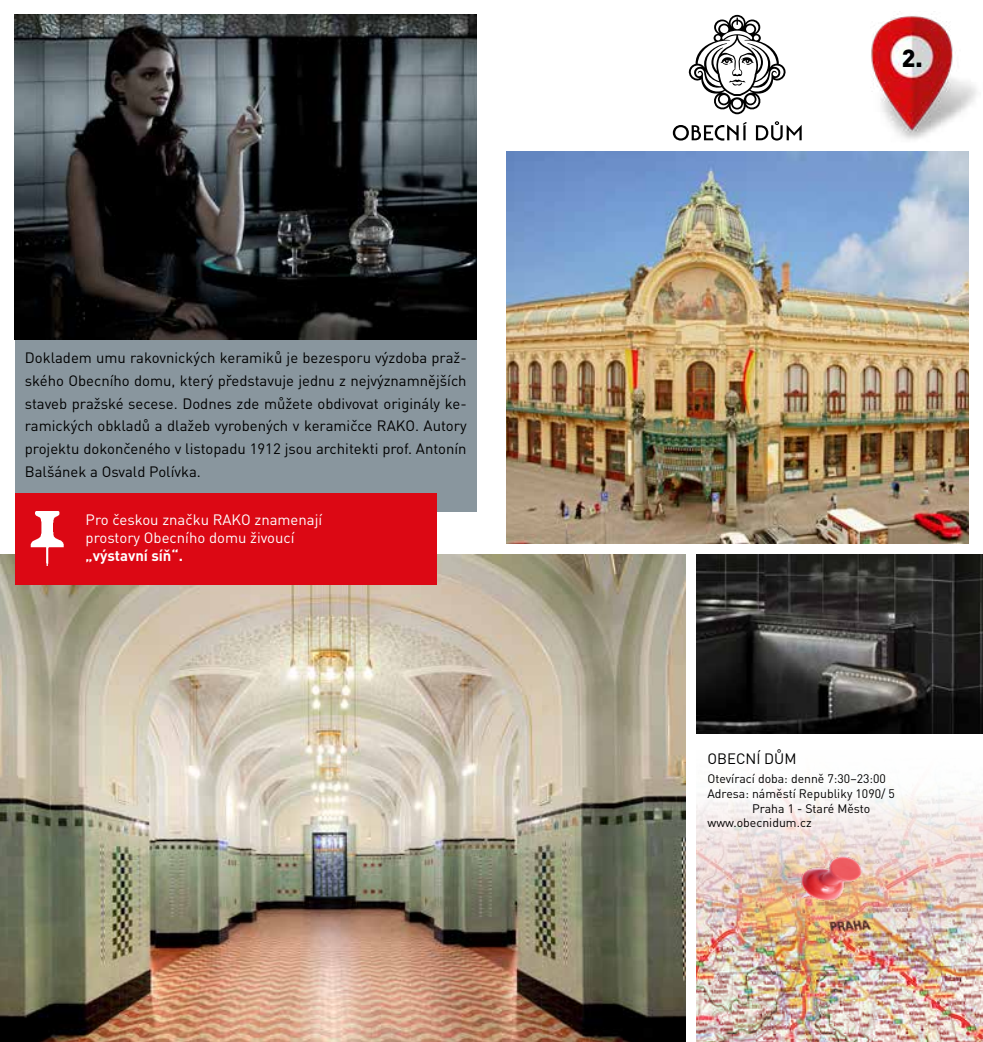
<style>
.page{position:relative;width:983px;height:1042px;background:#fff}
.page>*{position:absolute;margin:0;border:0;box-sizing:border-box;transform-origin:0 0}
.t1{font:900 24.5px "DIN Pro";color:#000}
.t2{font:14.88px/22.8px "DIN Pro";color:#000;text-align:justify}
.t3{font:14.88px/17.8px "DIN Pro";color:#fff}
.t4{font:700 14.88px "DIN Pro";color:#fff}
.t5{font:12.25px "DIN Pro";color:#000}
</style>
<div class="page">
<div style="left:15px;top:311px;width:461px;height:201px;background:#89969e"></div>
<img style="left:15px;top:15px;width:461px;height:325px">
<img style="left:506px;top:151px;width:461px;height:392px">
<img style="left:696px;top:554px;width:286px;height:179px">
<img style="left:0;top:554px;width:685px;height:488px">
<img style="left:871px;top:11px;width:106px;height:129px">
<svg style="left:672px;top:121px;width:129px;height:20px"></svg>
<svg style="left:688px;top:15px;width:98px;height:99px"></svg>
<div style="left:15px;top:493px;width:422px;height:91px;background:#dc0814"></div>
<img style="left:30px;top:512px;width:34px;height:54px">
<img style="left:696px;top:792px;width:286px;height:250px">
<p class="t2" style="left:25px;top:346px;width:443px">Dokladem umu rakovnických keramiků je bezesporu výzdoba praž&shy;ského Obecního domu, který představuje jednu z nejvýznamnějších staveb pražské secese. Dodnes zde můžete obdivovat originály ke&shy;ramických obkladů a dlažeb vyrobených v keramičce RAKO. Autory projektu dokončeného v listopadu 1912 jsou architekti prof. Antonín Balšánek a Osvald Polívka.</p>
<p class="t3" style="left:86px;top:510px;width:238px">Pro českou značku RAKO znamenají prostory Obecního domu živoucí</p>
<p class="t4" style="left:86px;top:545px;width:99px">„výstavní síň“.</p>
<h1 class="t1" style="left:901px;top:41px;width:22px">2.</h1>
<p class="t2" style="left:707px;top:746px;width:91px">OBECNÍ DŮM</p>
<p class="t5" style="left:707px;top:770px;width:180px">Otevírací doba: denně 7:30–23:00</p>
<p class="t5" style="left:707px;top:785px;width:189px">Adresa: náměstí Republiky 1090/ 5</p>
<p class="t5" style="left:751px;top:800px;width:120px">Praha 1 - Staré Město</p>
<p class="t5" style="left:707px;top:814px;width:106px">www.obecnidum.cz</p>
</div>
